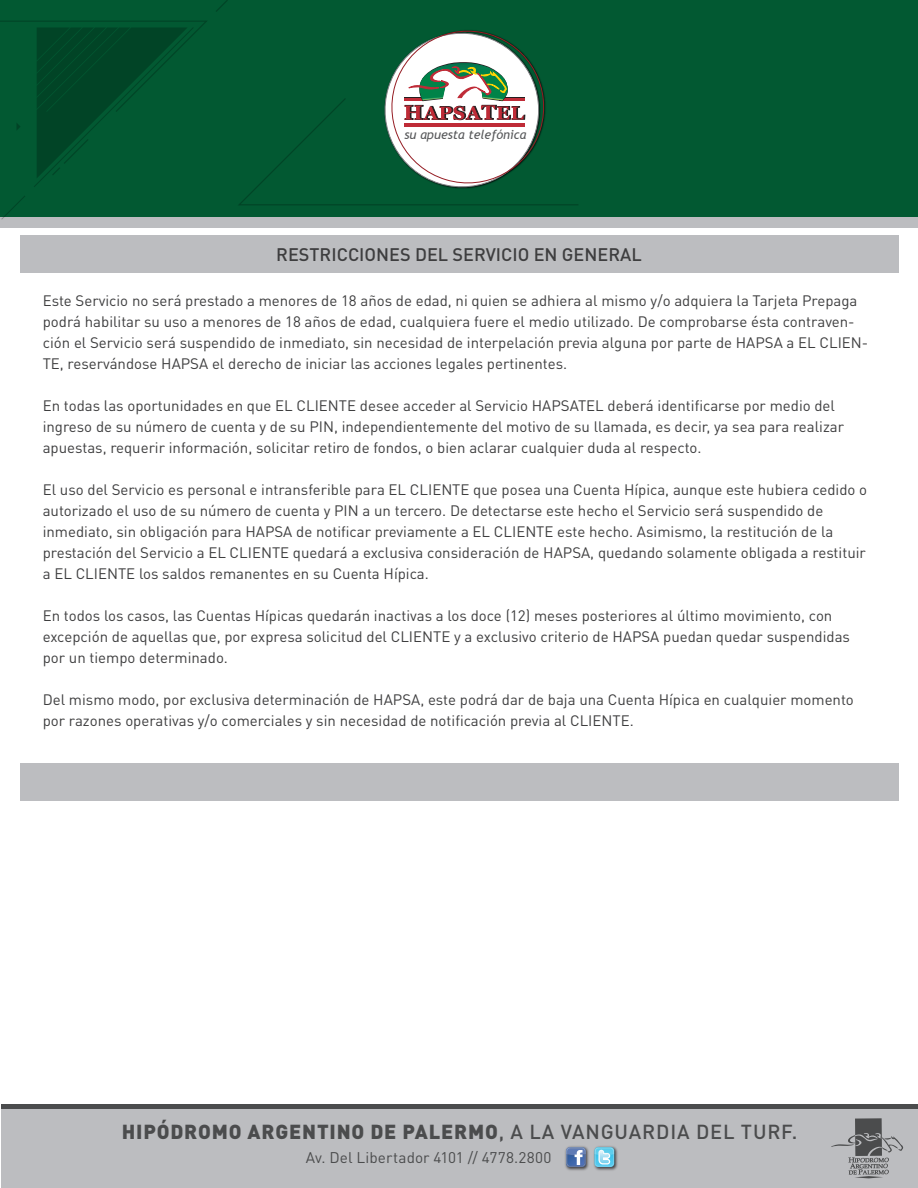
<style>
.page{position:relative;width:918px;height:1188px;background:#fff}
.page>*{position:absolute;margin:0;border:0;box-sizing:border-box;transform-origin:0 0}
.t1{font:900 20.1px "DIN Pro";letter-spacing:.04em;color:#4b4c4d}
.t2{font:500 18px "DIN Pro";color:#3e3e3f}
.t3{font:15.3px "DIN Pro";letter-spacing:.005em;color:#4b4c4d}
.t4{font:15px/21px "DIN Pro";color:#3e3e3f}
.t5{font:italic 12.6px "Trebuchet MS";color:#57585a}
.s1{font-weight:500}
</style>
<div class="page">
<div style="left:20px;top:235px;width:878px;height:38px;background:#bcbdc0"></div>
<div style="left:20px;top:763px;width:878px;height:38px;background:#bcbdc0"></div>
<div style="left:1px;top:1106px;width:917px;height:82px;background:#bcbdc0"></div>
<hr style="left:1px;top:1104px;width:917px;height:4px;background:#4b4c4d">
<img style="left:565px;top:1146px;width:53px;height:25px">
<svg style="left:566px;top:1147px;width:20px;height:20px"></svg>
<svg style="left:594px;top:1147px;width:20px;height:20px"></svg>
<svg style="left:831px;top:1118px;width:72px;height:60px"></svg>
<div style="left:0;top:0;width:918px;height:223px;background:#025932"></div>
<div style="left:0;top:218px;width:918px;height:10px;background:#bcbdc0"></div>
<svg style="left:1px;top:196px;width:25px;height:24px"></svg>
<svg style="left:0;top:21px;width:207px;height:166px"></svg>
<svg style="left:216px;top:0;width:12px;height:12px"></svg>
<svg style="left:239px;top:30px;width:339px;height:175px"></svg>
<hr style="left:404px;top:124px;width:121px;height:3px;background:#bf2b37">
<p class="t5" style="left:404px;top:127px;width:123px">su apuesta telefónica</p>
<p class="t2" style="left:276px;top:242px;width:367px">RESTRICCIONES DEL SERVICIO EN GENERAL</p>
<p class="t4" style="left:43px;top:290px;width:827px">Este Servicio no será prestado a menores de 18 años de edad, ni quien se adhiera al mismo y/o adquiera la Tarjeta Prepaga podrá habilitar su uso a menores de 18 años de edad, cualquiera fuere el medio utilizado. De comprobarse ésta contraven&shy;ción el Servicio será suspendido de inmediato, sin necesidad de interpelación previa alguna por parte de HAPSA a EL CLIEN-TE, reservándose HAPSA el derecho de iniciar las acciones legales pertinentes.</p>
<p class="t4" style="left:43px;top:395px;width:803px">En todas las oportunidades en que EL CLIENTE desee acceder al Servicio HAPSATEL deberá identificarse por medio del ingreso de su número de cuenta y de su PIN, independientemente del motivo de su llamada, es decir, ya sea para realizar apuestas, requerir información, solicitar retiro de fondos, o bien aclarar cualquier duda al respecto.</p>
<p class="t4" style="left:43px;top:479px;width:826px">El uso del Servicio es personal e intransferible para EL CLIENTE que posea una Cuenta Hípica, aunque este hubiera cedido o autorizado el uso de su número de cuenta y PIN a un tercero. De detectarse este hecho el Servicio será suspendido de inmediato, sin obligación para HAPSA de notificar previamente a EL CLIENTE este hecho. Asimismo, la restitución de la prestación del Servicio a EL CLIENTE quedará a exclusiva consideración de HAPSA, quedando solamente obligada a restituir a EL CLIENTE los saldos remanentes en su Cuenta Hípica.</p>
<p class="t4" style="left:43px;top:605px;width:809px">En todos los casos, las Cuentas Hípicas quedarán inactivas a los doce (12) meses posteriores al último movimiento, con excepción de aquellas que, por expresa solicitud del CLIENTE y a exclusivo criterio de HAPSA puedan quedar suspendidas por un tiempo determinado.</p>
<p class="t4" style="left:43px;top:689px;width:813px">Del mismo modo, por exclusiva determinación de HAPSA, este podrá dar de baja una Cuenta Hípica en cualquier momento por razones operativas y/o comerciales y sin necesidad de notificación previa al CLIENTE.</p>
<h1 class="t1" style="left:122px;top:1118px;width:677px">HIPÓDROMO ARGENTINO DE PALERMO<span class="s1">, A LA VANGUARDIA DEL TURF.</span></h1>
<p class="t3" style="left:306px;top:1147px;width:247px">Av. Del Libertador 4101 // 4778.2800</p>
</div>
